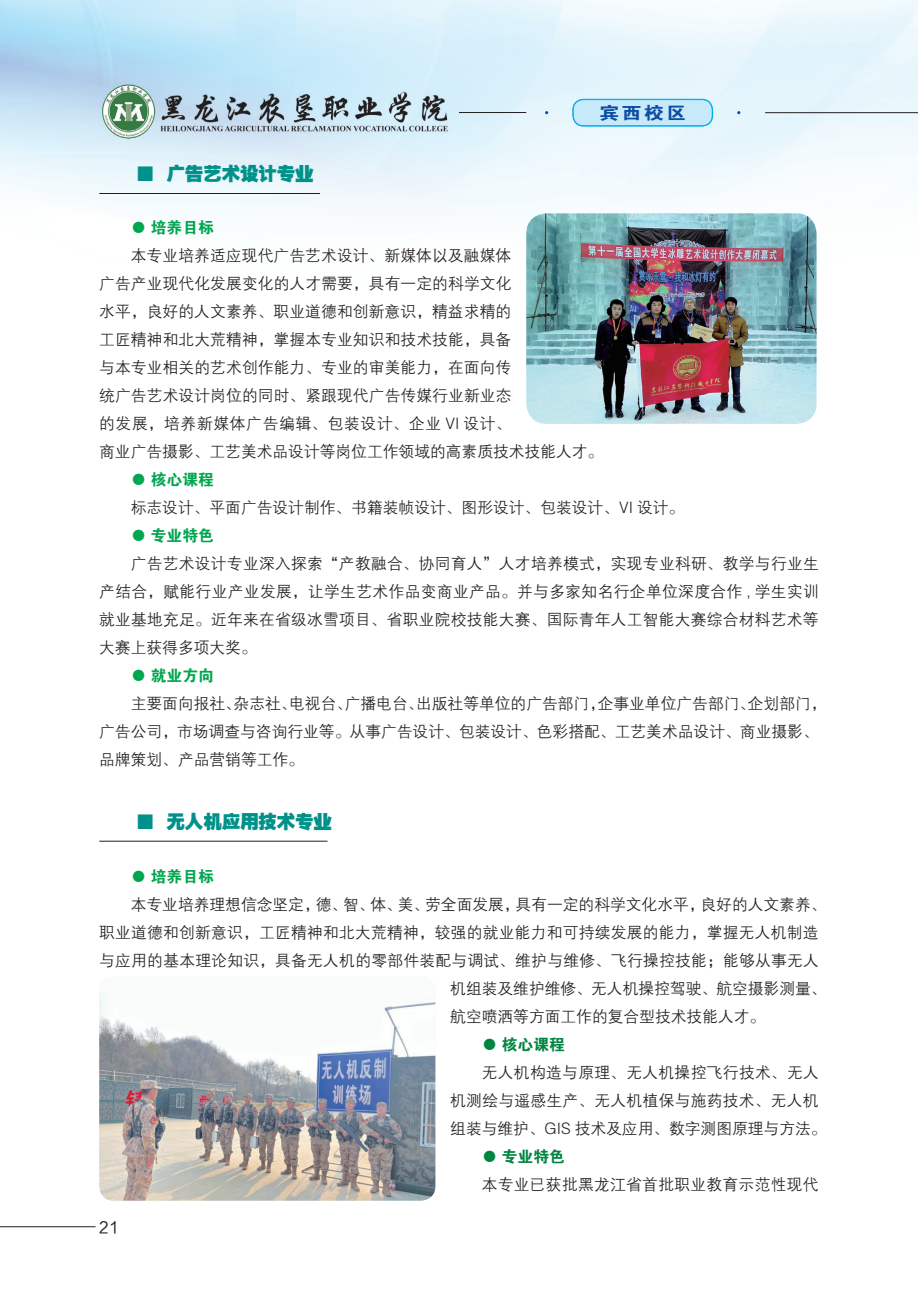
<style>
.page{position:relative;width:918px;height:1290px;background:#fff}
.page>*{position:absolute;margin:0;border:0;box-sizing:border-box;transform-origin:0 0}
.t1{font:18.38px "FZCCHK GBK1 0";color:#00918a}
.t2{font:17.5px "FZDHTK GBK1 0";color:#0d4da1;scale:1.15 1}
.t3{font:15.75px/28px "FZZDXK GBK1 0";letter-spacing:.005em;color:#231f20}
.t4{font:15.75px "FZDHTK GBK1 0";color:#00a54f}
.t5{font:15.75px "FZDHTK GBK1 0";color:#008540}
.t6{font:15.75px "FZLTHK GBK1 0";color:#231f20}
</style>
<div class="page">
<img style="left:0;top:0;width:918px;height:1228px">
<hr style="left:0;top:1226px;width:95px;height:1px;background:#231f20">
<hr style="left:99px;top:193px;width:221px;height:1px;background:#231f20">
<img style="left:526px;top:213px;width:290px;height:211px">
<img style="left:99px;top:84px;width:352px;height:56px">
<div style="left:573px;top:99px;width:139px;height:27px;background:#c6eafa;border-radius:10px"></div>
<div style="left:573px;top:99px;width:139px;height:27px;border:1px solid #00aeef;border-radius:11px"></div>
<div style="left:573px;top:100px;width:139px;height:26px;border:1px solid #00aeef;border-radius:10px"></div>
<hr style="left:459px;top:112px;width:67px;height:1px;background:#231f20">
<hr style="left:99px;top:841px;width:228px;height:1px;background:#231f20">
<img style="left:99px;top:976px;width:336px;height:224px">
<hr style="left:765px;top:112px;width:153px;height:1px;background:#231f20">
<p class="t2" style="left:599px;top:103px;width:77px">宾西校区</p>
<p class="t1" style="left:136px;top:162px;width:179px">■ 广告艺术设计专业</p>
<p class="t4" style="left:131px;top:219px;width:85px">● 培养目标</p>
<p class="t3" style="left:99px;top:242px;width:505px;text-indent:32px">本专业培养适应现代广告艺术设计、新媒体以及融媒体<br>广告产业现代化发展变化的人才需要，具有一定的科学文化<br>水平，良好的人文素养、职业道德和创新意识，精益求精的<br>工匠精神和北大荒精神，掌握本专业知识和技术技能，具备<br>与本专业相关的艺术创作能力、专业的审美能力，在面向传<br>统广告艺术设计岗位的同时、紧跟现代广告传媒行业新业态<br>的发展，培养新媒体广告编辑、包装设计、企业 VI 设计、<br>商业广告摄影、工艺美术品设计等岗位工作领域的高素质技术技能人才。</p>
<p class="t4" style="left:131px;top:471px;width:85px">● 核心课程</p>
<p class="t3" style="left:131px;top:494px;width:555px">标志设计、平面广告设计制作、书籍装帧设计、图形设计、包装设计、VI 设计。</p>
<p class="t4" style="left:131px;top:527px;width:85px">● 专业特色</p>
<p class="t3" style="left:99px;top:550px;width:721px;text-align:justify;text-indent:32px">广告艺术设计专业深入探索“产教融合、协同育人”人才培养模式，实现专业科研、教学与行业生产结合，赋能行业产业发展，让学生艺术作品变商业产品。并与多家知名行企单位深度合作 , 学生实训就业基地充足。近年来在省级冰雪项目、省职业院校技能大赛、国际青年人工智能大赛综合材料艺术等大赛上获得多项大奖。</p>
<p class="t4" style="left:131px;top:667px;width:85px">● 就业方向</p>
<p class="t3" style="left:99px;top:690px;width:729px;text-indent:32px">主要面向报社、杂志社、电视台、广播电台、出版社等单位的广告部门，企事业单位广告部门、企划部门，广告公司，市场调查与咨询行业等。从事广告设计、包装设计、色彩搭配、工艺美术品设计、商业摄影、品牌策划、产品营销等工作。</p>
<p class="t1" style="left:136px;top:810px;width:197px">■ 无人机应用技术专业</p>
<p class="t4" style="left:131px;top:868px;width:85px">● 培养目标</p>
<p class="t3" style="left:131px;top:891px;width:697px">本专业培养理想信念坚定，德、智、体、美、劳全面发展，具有一定的科学文化水平，良好的人文素养、</p>
<p class="t3" style="left:99px;top:919px;width:721px">职业道德和创新意识，工匠精神和北大荒精神，较强的就业能力和可持续发展的能力，掌握无人机制造</p>
<p class="t3" style="left:99px;top:947px;width:721px">与应用的基本理论知识，具备无人机的零部件装配与调试、维护与维修、飞行操控技能；能够从事无人</p>
<p class="t3" style="left:450px;top:975px;width:378px">机组装及维护维修、无人机操控驾驶、航空摄影测量、</p>
<p class="t3" style="left:450px;top:1003px;width:316px">航空喷洒等方面工作的复合型技术技能人才。</p>
<p class="t5" style="left:482px;top:1036px;width:85px">● 核心课程</p>
<p class="t3" style="left:450px;top:1059px;width:378px;text-indent:32px">无人机构造与原理、无人机操控飞行技术、无人机测绘与遥感生产、无人机植保与施药技术、无人机组装与维护、GIS 技术及应用、数字测图原理与方法。</p>
<p class="t5" style="left:482px;top:1148px;width:85px">● 专业特色</p>
<p class="t3" style="left:482px;top:1171px;width:338px">本专业已获批黑龙江省首批职业教育示范性现代</p>
<p class="t6" style="left:99px;top:1218px;width:21px">21</p>
</div>
